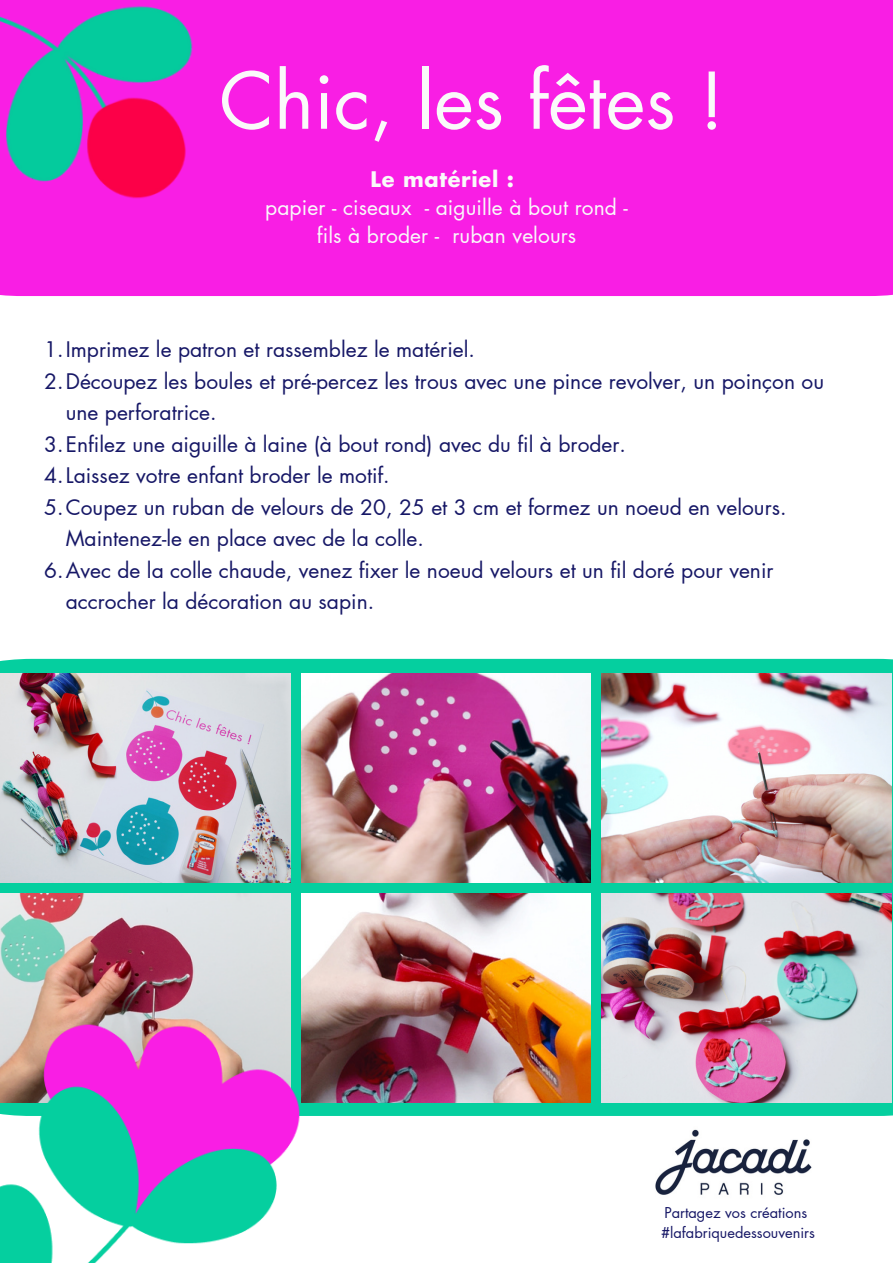
<style>
.page{position:relative;width:893px;height:1264px;background:#fff}
.page>*{position:absolute;margin:0;border:0;box-sizing:border-box;transform-origin:0 0}
.t1{font:75.9px "Futura LT Pro";color:#fafafa}
.t2{font:21px/31.5px "Futura LT Pro";color:#161766}
.t3{font:21px/28px "Futura LT Pro";letter-spacing:.005em;color:#fafafa;text-align:center}
.t4{font:700 21px "Futura LT Pro";letter-spacing:.035em;color:#fafafa}
.t5{font:14.55px "Futura LT Pro";color:#161766}
</style>
<div class="page">
<img style="left:655px;top:1129px;width:157px;height:66px">
<svg style="left:0;top:659px;width:892px;height:457px;background:#12cda1"></svg>
<img style="left:601px;top:673px;width:290px;height:209px">
<img style="left:0;top:673px;width:290px;height:209px">
<img style="left:601px;top:893px;width:290px;height:209px">
<img style="left:301px;top:673px;width:289px;height:209px">
<img style="left:0;top:893px;width:290px;height:121px">
<img style="left:301px;top:893px;width:289px;height:209px">
<div style="left:0;top:0;width:892px;height:296px;background:#f91ee4"></div>
<img style="left:0;top:1014px;width:313px;height:248px">
<img style="left:0;top:0;width:199px;height:204px">
<p class="t1" style="left:219px;top:66px;width:506px">Chic, les fêtes !</p>
<p class="t4" style="left:370px;top:169px;width:145px">Le matériel :</p>
<p class="t3" style="left:265px;top:194px;width:364px">papier - ciseaux - aiguille à bout rond - fils à broder - ruban velours</p>
<p class="t2" style="left:44px;top:334px;width:432px">1.Imprimez le patron et rassemblez le matériel.</p>
<p class="t2" style="left:66px;top:366px;width:759px;text-indent:-21px">2.Découpez les boules et pré-percez les trous avec une pince revolver, un poinçon ou une perforatrice.</p>
<p class="t2" style="left:44px;top:429px;width:583px">3.Enfilez une aiguille à laine (à bout rond) avec du fil à broder.</p>
<p class="t2" style="left:44px;top:460px;width:347px">4.Laissez votre enfant broder le motif.</p>
<p class="t2" style="left:66px;top:492px;width:722px;text-indent:-21px">5.Coupez un ruban de velours de 20, 25 et 3 cm et formez un noeud en velours.<br>Maintenez-le en place avec de la colle.</p>
<p class="t2" style="left:66px;top:555px;width:709px;text-indent:-21px">6.Avec de la colle chaude, venez fixer le noeud velours et un fil doré pour venir accrocher la décoration au sapin.</p>
<p class="t5" style="left:664px;top:1205px;width:144px">Partagez vos créations</p>
<p class="t5" style="left:661px;top:1225px;width:155px">#lafabriquedessouvenirs</p>
</div>
